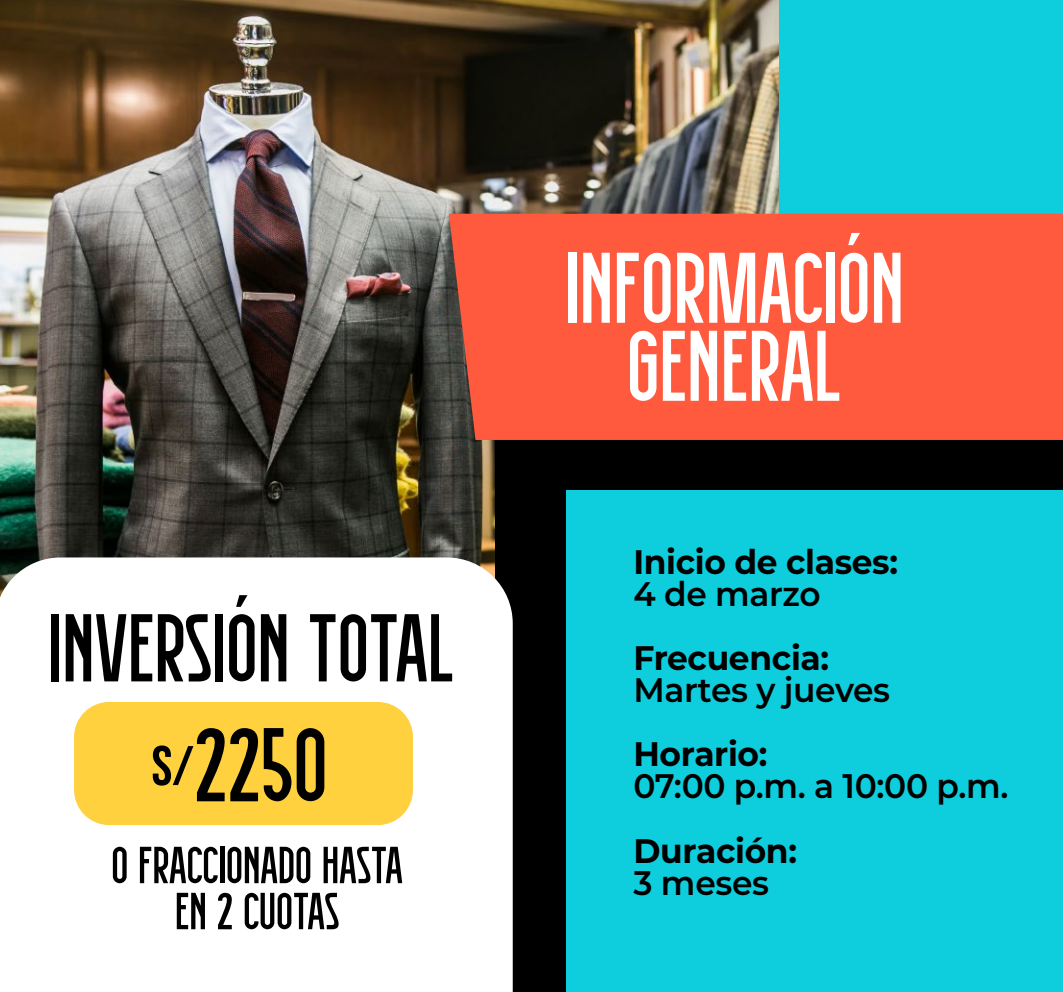
<style>
.page{position:relative;width:1063px;height:992px;background:#fff}
.page>*{position:absolute;margin:0;border:0;box-sizing:border-box;transform-origin:0 0}
.t1{font:104.4px "ALLASKA Regular";color:#000}
.t2{font:100px/78px "ALLASKA Regular";color:#fff;text-align:center}
.t3{font:96px "ALLASKA Regular";color:#000}
.t4{font:55.6px "Bebas Neue";color:#000}
.t5{font:52px/46px "ALLASKA Regular";color:#000;text-align:center}
.t6{font:600 34px "Montserrat";letter-spacing:-.01em;color:#000}
.t7{font:700 34px "Montserrat";letter-spacing:-.01em;color:#000}
</style>
<div class="page">
<div style="left:779px;top:0;width:284px;height:214px;background:#0ecedd"></div>
<img style="left:0;top:0;width:779px;height:557px">
<div style="left:496px;top:388px;width:567px;height:604px;background:#000"></div>
<div style="left:566px;top:490px;width:497px;height:502px;background:#0ecedd"></div>
<div style="left:449px;top:214px;width:614px;height:226px;background:#ff593e"></div>
<svg style="left:0;top:557px;width:513px;height:435px"></svg>
<div style="left:74px;top:702px;width:339px;height:123px;background:#ffd13e;border-radius:35px"></div>
<h3 class="t3" style="left:48px;top:594px;width:408px">INVERSIÓN TOTAL</h3>
<h1 class="t1" style="left:194px;top:706px;width:135px">2250</h1>
<h3 class="t4" style="left:152px;top:734px;width:44px">s/</h3>
<h3 class="t5" style="left:111px;top:842px;width:293px">O FRACCIONADO HASTA<br>EN 2 CUOTAS</h3>
<h2 class="t2" style="left:564px;top:249px;width:341px">INFORMACIÓN<br>GENERAL</h2>
<p class="t7" style="left:633px;top:538px;width:266px">Inicio de clases:</p>
<p class="t6" style="left:633px;top:570px;width:189px">4 de marzo</p>
<p class="t7" style="left:633px;top:634px;width:197px">Frecuencia:</p>
<p class="t6" style="left:633px;top:666px;width:258px">Martes y jueves</p>
<p class="t7" style="left:633px;top:730px;width:135px">Horario:</p>
<p class="t6" style="left:633px;top:762px;width:376px">07:00 p.m. a 10:00 p.m.</p>
<p class="t7" style="left:633px;top:826px;width:165px">Duración:</p>
<p class="t6" style="left:633px;top:858px;width:137px">3 meses</p>
</div>
